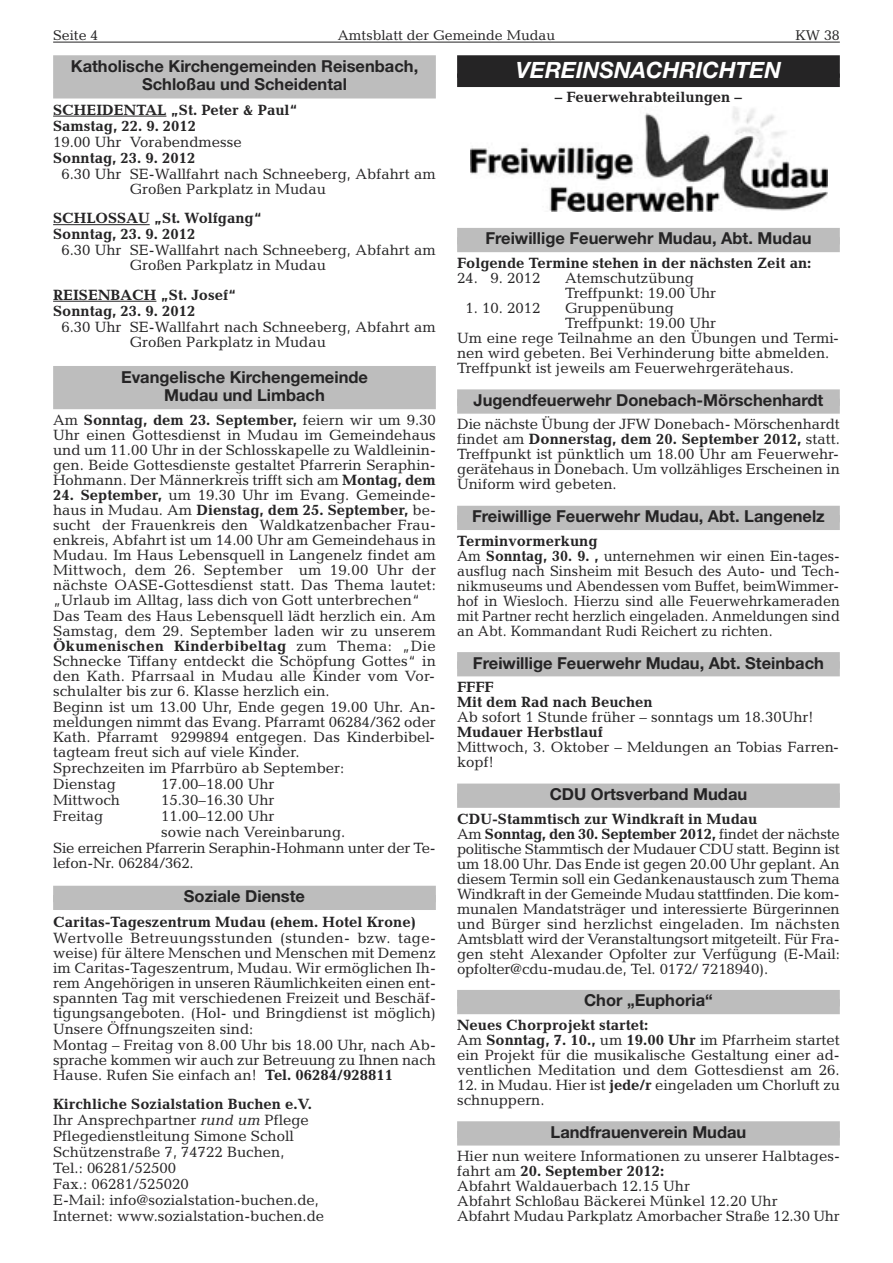
<style>
.page{position:relative;width:893px;height:1263px;background:#fff}
.page>*{position:absolute;margin:0;border:0;box-sizing:border-box;transform-origin:0 0}
.t1{font:italic 700 22.5px "Helvetica Neue";color:#fff}
.t2{font:700 16.5px/18px "Helvetica Neue";color:#252425;text-align:center}
.t3{font:15px/15px "Candida";color:#252425}
.t4{font:700 15px/16px "Candida";color:#252425}
.t5{font:15px/15px "Candida";color:#252425;scale:.96 1}
.t6{font:14.25px "Candida";color:#252425}
.s1{font-weight:700}
.s2{font-style:italic}
</style>
<div class="page">
<div style="left:53px;top:55px;width:383px;height:27px;background:#bdbdbd"></div>
<div style="left:53px;top:82px;width:383px;height:16px;background:#bdbdbd"></div>
<hr style="left:53px;top:116px;width:113px;height:1px;background:#252425">
<hr style="left:53px;top:224px;width:97px;height:1px;background:#252425">
<hr style="left:53px;top:301px;width:103px;height:1px;background:#252425">
<div style="left:53px;top:366px;width:383px;height:27px;background:#bdbdbd"></div>
<div style="left:53px;top:393px;width:383px;height:16px;background:#bdbdbd"></div>
<div style="left:53px;top:886px;width:383px;height:16px;background:#bdbdbd"></div>
<div style="left:53px;top:895px;width:383px;height:15px;background:#bdbdbd"></div>
<div style="left:457px;top:55px;width:383px;height:23px;background:#252425"></div>
<div style="left:457px;top:74px;width:383px;height:13px;background:#252425"></div>
<div style="left:457px;top:228px;width:383px;height:16px;background:#bdbdbd"></div>
<div style="left:457px;top:237px;width:383px;height:15px;background:#bdbdbd"></div>
<div style="left:457px;top:389px;width:383px;height:17px;background:#bdbdbd"></div>
<div style="left:457px;top:399px;width:383px;height:15px;background:#bdbdbd"></div>
<div style="left:457px;top:506px;width:383px;height:16px;background:#bdbdbd"></div>
<div style="left:457px;top:515px;width:383px;height:15px;background:#bdbdbd"></div>
<div style="left:457px;top:652px;width:383px;height:17px;background:#bdbdbd"></div>
<div style="left:457px;top:661px;width:383px;height:15px;background:#bdbdbd"></div>
<div style="left:457px;top:783px;width:383px;height:17px;background:#bdbdbd"></div>
<div style="left:457px;top:793px;width:383px;height:15px;background:#bdbdbd"></div>
<div style="left:457px;top:990px;width:383px;height:16px;background:#bdbdbd"></div>
<div style="left:457px;top:999px;width:383px;height:15px;background:#bdbdbd"></div>
<div style="left:457px;top:1121px;width:383px;height:17px;background:#bdbdbd"></div>
<div style="left:457px;top:1130px;width:383px;height:15px;background:#bdbdbd"></div>
<img style="left:470px;top:107px;width:357px;height:104px">
<hr style="left:53px;top:42px;width:787px;height:1px;background:#252425">
<p class="t6" style="left:53px;top:30px;width:47px">Seite 4</p>
<p class="t6" style="left:338px;top:30px;width:219px">Amtsblatt der Gemeinde Mudau</p>
<p class="t6" style="left:795px;top:30px;width:46px">KW 38</p>
<p class="t2" style="left:71px;top:59px;width:349px">Katholische Kirchengemeinden Reisenbach,<br>Schloßau und Scheidental</p>
<p class="t4" style="left:53px;top:103px;width:246px">SCHEIDENTAL „St. Peter &amp; Paul“<br>Samstag, 22. 9. 2012</p>
<p class="t3" style="left:53px;top:136px;width:190px">19.00 Uhr Vorabendmesse</p>
<p class="t4" style="left:53px;top:151px;width:144px">Sonntag, 23. 9. 2012</p>
<p class="t3" style="left:130px;top:168px;width:308px;text-indent:-68px">6.30 Uhr SE-Wallfahrt nach Schneeberg, Abfahrt am<br>Großen Parkplatz in Mudau</p>
<p class="t4" style="left:53px;top:212px;width:210px">SCHLOSSAU „St. Wolfgang“<br>Sonntag, 23. 9. 2012</p>
<p class="t3" style="left:130px;top:244px;width:308px;text-indent:-68px">6.30 Uhr SE-Wallfahrt nach Schneeberg, Abfahrt am<br>Großen Parkplatz in Mudau</p>
<p class="t4" style="left:53px;top:288px;width:185px">REISENBACH „St. Josef“<br>Sonntag, 23. 9. 2012</p>
<p class="t3" style="left:130px;top:321px;width:308px;text-indent:-68px">6.30 Uhr SE-Wallfahrt nach Schneeberg, Abfahrt am<br>Großen Parkplatz in Mudau</p>
<p class="t2" style="left:121px;top:369px;width:249px">Evangelische Kirchengemeinde<br>Mudau und Limbach</p>
<p class="t3" style="left:53px;top:414px;width:384px;text-align:justify">Am <span class="s1">Sonntag, dem 23. September,</span> feiern wir um 9.30<br>Uhr einen Gottesdienst in Mudau im Gemeindehaus und um 11.00 Uhr in der Schlosskapelle zu Waldleinin&shy;gen. Beide Gottesdienste gestaltet Pfarrerin Seraphin-Hohmann. Der Männerkreis trifft sich am <span class="s1">Montag, dem</span></p>
<p class="t3" style="left:53px;top:489px;width:384px"><span class="s1">24. September,</span> um 19.30 Uhr im Evang. Gemeinde&shy;haus in Mudau. Am <span class="s1">Dienstag, dem 25. September,</span> be&shy;sucht der Frauenkreis den Waldkatzenbacher Frau&shy;enkreis, Abfahrt ist um 14.00 Uhr am Gemeindehaus in Mudau. Im Haus Lebensquell in Langenelz findet am Mittwoch, dem 26. September um 19.00 Uhr der nächste OASE-Gottesdienst statt. Das Thema lautet: „Urlaub im Alltag, lass dich von Gott unterbrechen“ Das Team des Haus Lebensquell lädt herzlich ein. Am Samstag, dem 29. September laden wir zu unserem <span class="s1">Ökumenischen Kinderbibeltag</span> zum Thema: „Die Schnecke Tiffany entdeckt die Schöpfung Gottes“ in den Kath. Pfarrsaal in Mudau alle Kinder vom Vor&shy;schulalter bis zur 6. Klasse herzlich ein.<br>Beginn ist um 13.00 Uhr, Ende gegen 19.00 Uhr. An&shy;meldungen nimmt das Evang. Pfarramt 06284/362 oder Kath. Pfarramt 9299894 entgegen. Das Kinderbibel&shy;tagteam freut sich auf viele Kinder.<br>Sprechzeiten im Pfarrbüro ab September:<br>Dienstag</p>
<p class="t3" style="left:161px;top:778px;width:115px">17.00–18.00 Uhr</p>
<p class="t3" style="left:53px;top:794px;width:68px">Mittwoch</p>
<p class="t3" style="left:161px;top:794px;width:115px">15.30–16.30 Uhr</p>
<p class="t3" style="left:53px;top:810px;width:52px">Freitag</p>
<p class="t3" style="left:161px;top:810px;width:115px">11.00–12.00 Uhr</p>
<p class="t3" style="left:161px;top:826px;width:186px">sowie nach Vereinbarung.</p>
<p class="t3" style="left:53px;top:842px;width:384px">Sie erreichen Pfarrerin Seraphin-Hohmann unter der Te-</p>
<p class="t3" style="left:53px;top:857px;width:142px">lefon-Nr. 06284/362.</p>
<p class="t2" style="left:184px;top:889px;width:123px">Soziale Dienste</p>
<p class="t4" style="left:53px;top:915px;width:364px">Caritas-Tageszentrum Mudau (ehem. Hotel Krone)</p>
<p class="t3" style="left:53px;top:932px;width:384px">Wertvolle Betreuungsstunden (stunden- bzw. tage&shy;weise) für ältere Menschen und Menschen mit Demenz im Caritas-Tageszentrum, Mudau. Wir ermöglichen Ih&shy;rem Angehörigen in unseren Räumlichkeiten einen ent&shy;spannten Tag mit verschiedenen Freizeit und Beschäf&shy;tigungsangeboten. (Hol- und Bringdienst ist möglich)<br>Unsere Öffnungszeiten sind:<br>Montag – Freitag von 8.00 Uhr bis 18.00 Uhr, nach Ab&shy;sprache kommen wir auch zur Betreuung zu Ihnen nach Hause. Rufen Sie einfach an! <span class="s1">Tel. 06284/928811</span></p>
<p class="t3" style="left:53px;top:1098px;width:273px;line-height:16px"><span class="s1">Kirchliche Sozialstation Buchen e.V.<br></span>Ihr Ansprechpartner <span class="s2">rund um</span> Pflege Pflegedienstleitung Simone Scholl Schützenstraße 7, 74722 Buchen,<br>Tel.: 06281/52500<br>Fax.: 06281/525020<br>E-Mail: info@sozialstation-buchen.de, Internet: www.sozialstation-buchen.de</p>
<h1 class="t1" style="left:516px;top:62px;width:267px">VEREINSNACHRICHTEN</h1>
<p class="t4" style="left:555px;top:91px;width:189px">– Feuerwehrabteilungen –</p>
<p class="t2" style="left:485px;top:231px;width:328px">Freiwillige Feuerwehr Mudau, Abt. Mudau</p>
<p class="t4" style="left:457px;top:256px;width:356px">Folgende Termine stehen in der nächsten Zeit an:</p>
<p class="t3" style="left:457px;top:272px;width:85px">24. 9. 2012</p>
<p class="t3" style="left:565px;top:272px;width:152px">Atemschutzübung<br>Treffpunkt: 19.00 Uhr</p>
<p class="t3" style="left:465px;top:302px;width:76px">1. 10. 2012</p>
<p class="t3" style="left:565px;top:302px;width:110px">Gruppenübung</p>
<p class="t3" style="left:565px;top:317px;width:152px">Treffpunkt: 19.00 Uhr</p>
<p class="t3" style="left:457px;top:332px;width:383px">Um eine rege Teilnahme an den Übungen und Termi-</p>
<p class="t3" style="left:457px;top:347px;width:374px">nen wird gebeten. Bei Verhinderung bitte abmelden.</p>
<p class="t3" style="left:457px;top:362px;width:338px">Treffpunkt ist jeweils am Feuerwehrgerätehaus.</p>
<p class="t2" style="left:474px;top:392px;width:351px">Jugendfeuerwehr Donebach-Mörschenhardt</p>
<p class="t3" style="left:457px;top:418px;width:384px;text-align:justify">Die nächste Übung der JFW Donebach- Mörschenhardt findet am <span class="s1">Donnerstag, dem 20. September 2012,</span> statt.<br>Treffpunkt ist pünktlich um 18.00 Uhr am Feuerwehr&shy;gerätehaus in Donebach. Um vollzähliges Erscheinen in Uniform wird gebeten.</p>
<p class="t2" style="left:472px;top:509px;width:354px">Freiwillige Feuerwehr Mudau, Abt. Langenelz</p>
<p class="t5" style="left:457px;top:535px;width:400px"><span class="s1">Terminvormerkung<br></span>Am <span class="s1">Sonntag, 30. 9. ,</span> unternehmen wir einen Ein-tages&shy;ausflug nach Sinsheim mit Besuch des Auto- und Tech&shy;nikmuseums und Abendessen vom Buffet, beimWimmer&shy;hof in Wiesloch. Hierzu sind alle Feuerwehrkameraden mit Partner recht herzlich eingeladen. Anmeldungen sind an Abt. Kommandant Rudi Reichert zu richten.</p>
<p class="t2" style="left:473px;top:655px;width:353px">Freiwillige Feuerwehr Mudau, Abt. Steinbach</p>
<p class="t4" style="left:457px;top:681px;width:197px;line-height:15px">FFFF<br>Mit dem Rad nach Beuchen</p>
<p class="t3" style="left:457px;top:711px;width:358px">Ab sofort 1 Stunde früher – sonntags um 18.30Uhr!</p>
<p class="t4" style="left:457px;top:726px;width:147px">Mudauer Herbstlauf</p>
<p class="t3" style="left:457px;top:741px;width:383px">Mittwoch, 3. Oktober – Meldungen an Tobias Farren&shy;kopf!</p>
<p class="t2" style="left:550px;top:787px;width:199px">CDU Ortsverband Mudau</p>
<p class="t3" style="left:457px;top:812px;width:384px"><span class="s1">CDU-Stammtisch zur Windkraft in Mudau<br></span>Am <span class="s1">Sonntag, den 30. September 2012,</span> findet der nächste politische Stammtisch der Mudauer CDU statt. Beginn ist um 18.00 Uhr. Das Ende ist gegen 20.00 Uhr geplant. An diesem Termin soll ein Gedankenaustausch zum Thema Windkraft in der Gemeinde Mudau stattfinden. Die kom&shy;munalen Mandatsträger und interessierte Bürgerinnen und Bürger sind herzlichst eingeladen. Im nächsten Amtsblatt wird der Veranstaltungsort mitgeteilt. Für Fra&shy;gen steht Alexander Opfolter zur Verfügung (E-Mail: opfolter@cdu-mudau.de, Tel. 0172/ 7218940).</p>
<p class="t2" style="left:584px;top:993px;width:130px">Chor „Euphoria“</p>
<p class="t3" style="left:457px;top:1019px;width:384px"><span class="s1">Neues Chorprojekt startet:<br></span>Am <span class="s1">Sonntag, 7. 10.,</span> um <span class="s1">19.00 Uhr</span> im Pfarrheim startet ein Projekt für die musikalische Gestaltung einer ad&shy;ventlichen Meditation und dem Gottesdienst am 26.</p>
<p class="t3" style="left:457px;top:1079px;width:384px">12. in Mudau. Hier ist <span class="s1">jede/r</span> eingeladen um Chorluft zu schnuppern.</p>
<p class="t2" style="left:551px;top:1124px;width:197px">Landfrauenverein Mudau</p>
<p class="t3" style="left:457px;top:1150px;width:384px">Hier nun weitere Informationen zu unserer Halbtages&shy;fahrt am <span class="s1">20. September 2012:<br></span>Abfahrt Waldauerbach 12.15 Uhr<br>Abfahrt Schloßau Bäckerei Münkel 12.20 Uhr<br>Abfahrt Mudau Parkplatz Amorbacher Straße 12.30 Uhr</p>
</div>
